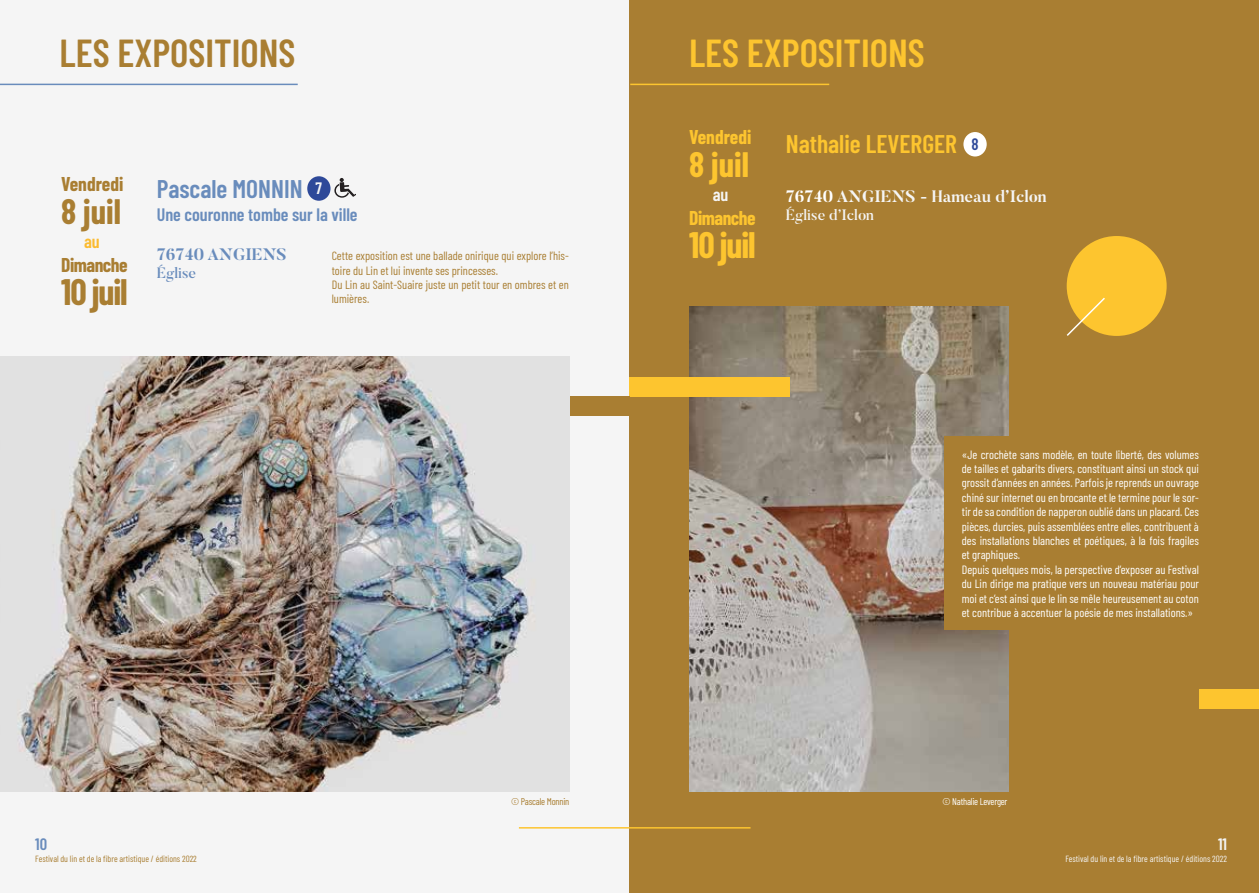
<style>
.page{position:relative;width:1259px;height:893px;background:#fff}
.page>*{position:absolute;margin:0;border:0;box-sizing:border-box;transform-origin:0 0}
.t1{font:600 39px "Barlow Condensed";color:#a97e32}
.t2{font:600 39px "Barlow Condensed";color:#fdc52f}
.t3{font:700 36px "Barlow Condensed";letter-spacing:-.03em;color:#a97e32}
.t4{font:700 36px "Barlow Condensed";letter-spacing:-.03em;color:#fdc52f}
.t5{font:700 34.5px "Barlow Condensed";color:#a97e32}
.t6{font:700 34.5px "Barlow Condensed";color:#fdc52f}
.t7{font:600 25.5px "Barlow Condensed";color:#fdc52f}
.t8{font:600 25.5px "Barlow Condensed";color:#698cbc}
.t9{font:700 19.5px "Barlow Condensed";color:#a97e32}
.t10{font:700 19.5px "Barlow Condensed";letter-spacing:-.025em;color:#a97e32}
.t11{font:700 19.5px "Barlow Condensed";color:#fdc52f}
.t12{font:700 19.5px "Barlow Condensed";letter-spacing:-.025em;color:#fdc52f}
.t13{font:600 18px "Barlow Condensed";color:#698cbc}
.t14{font:600 18px "Barlow Condensed";color:#fbbb30}
.t15{font:600 18px "Barlow Condensed";color:#f5f5f5}
.t16{font:700 16.5px "Butler";color:#f5f5f5}
.t17{font:700 16.5px "Butler";color:#698cbc}
.t18{font:600 16.5px "Barlow Condensed";color:#f5f5f5}
.t19{font:600 16.5px "Barlow Condensed";color:#698cbc}
.t20{font:600 16.5px "Barlow Condensed";color:#2e4999}
.t21{font:500 15px "Butler";color:#f5f5f5}
.t22{font:500 15px "Butler";color:#698cbc}
.t23{font:12px/14.4px "Barlow Condensed";color:#fff}
.t24{font:12px/14.4px "Barlow Condensed";color:#a97e32}
.t25{font:9.75px "Barlow Condensed";letter-spacing:-.02em;color:#fff}
.t26{font:9.75px "Barlow Condensed";letter-spacing:-.02em;color:#a97e32}
.t27{font:9px "Barlow Condensed";color:#a97e32}
.t28{font:9px "Barlow Condensed";color:#f5f5f5}
.s1{color:#fff}
</style>
<div class="page">
<div style="left:629px;top:0;width:630px;height:893px;background:#a97e32"></div>
<div style="left:1066px;top:236px;width:100px;height:100px;background:#fdc52f;border-radius:50%"></div>
<svg style="left:1066px;top:296px;width:40px;height:40px"></svg>
<div style="left:1199px;top:690px;width:60px;height:19px;background:#fdc52f"></div>
<hr style="left:519px;top:827px;width:231px;height:2px;background:#fdc52f">
<div style="left:332px;top:248px;width:237px;height:64px;background:#f5f5f5"></div>
<hr style="left:0;top:84px;width:298px;height:1px;background:#698cbc">
<hr style="left:630px;top:84px;width:199px;height:1px;background:#fdc52f">
<img style="left:0;top:356px;width:570px;height:435px">
<img style="left:689px;top:306px;width:319px;height:485px">
<div style="left:629px;top:377px;width:161px;height:20px;background:#fdc52f"></div>
<div style="left:570px;top:397px;width:59px;height:19px;background:#a97e32"></div>
<div style="left:944px;top:437px;width:87px;height:193px;background:#a97e32"></div>
<svg style="left:334px;top:178px;width:21px;height:20px"></svg>
<div style="left:307px;top:176px;width:23px;height:25px;background:#2e4999;border-radius:50%"></div>
<div style="left:963px;top:132px;width:23px;height:24px;background:#fff;border-radius:50%"></div>
<h1 class="t1" style="left:60px;top:25px;width:237px">LES EXPOSITIONS</h1>
<h1 class="t2" style="left:689px;top:25px;width:237px">LES EXPOSITIONS</h1>
<h3 class="t9" style="left:61px;top:171px;width:64px">Vendredi</h3>
<h3 class="t5" style="left:61px;top:188px;width:61px">8 juil</h3>
<h3 class="t10" style="left:61px;top:252px;width:68px">Dimanche</h3>
<h2 class="t3" style="left:61px;top:267px;width:68px">10 juil</h2>
<h3 class="t14" style="left:84px;top:229px;width:17px">au</h3>
<h3 class="t8" style="left:157px;top:171px;width:147px">Pascale MONNIN</h3>
<h3 class="t13" style="left:157px;top:201px;width:202px">Une couronne tombe sur la ville</h3>
<h3 class="t17" style="left:157px;top:244px;width:131px">76740 ANGIENS</h3>
<p class="t22" style="left:157px;top:263px;width:41px">Église</p>
<h3 class="t18" style="left:316px;top:177px;width:8px">7</h3>
<p class="t24" style="left:332px;top:248px;width:239px">Cette exposition est une ballade onirique qui explore l’his&shy;toire du Lin et lui invente ses princesses.<br>Du Lin au Saint-Suaire juste un petit tour en ombres et en lumières.</p>
<h3 class="t11" style="left:689px;top:123px;width:64px">Vendredi</h3>
<h3 class="t6" style="left:689px;top:140px;width:61px">8 juil</h3>
<h3 class="t12" style="left:689px;top:204px;width:68px">Dimanche</h3>
<h2 class="t4" style="left:689px;top:220px;width:68px">10 juil</h2>
<h3 class="t15" style="left:712px;top:182px;width:17px">au</h3>
<h3 class="t7" style="left:786px;top:126px;width:173px">Nathalie LEVERGER</h3>
<h3 class="t16" style="left:786px;top:185px;width:262px"><span class="s1">76740</span> ANGIENS - Hameau d’Iclon</h3>
<p class="t21" style="left:786px;top:205px;width:90px">Église d’Iclon</p>
<h3 class="t20" style="left:971px;top:132px;width:9px">8</h3>
<p class="t23" style="left:961px;top:446px;width:239px">«Je crochète sans modèle, en toute liberté, des volumes de tailles et gabarits divers, constituant ainsi un stock qui grossit d’années en années. Parfois je reprends un ouvrage chiné sur internet ou en brocante et le termine pour le sor&shy;tir de sa condition de napperon oublié dans un placard. Ces pièces, durcies, puis assemblées entre elles, contribuent à des installations blanches et poétiques, à la fois fragiles et graphiques.<br>Depuis quelques mois, la perspective d’exposer au Festival du Lin dirige ma pratique vers un nouveau matériau pour moi et c’est ainsi que le lin se mêle heureusement au coton et contribue à accentuer la poésie de mes installations.»</p>
<p class="t26" style="left:511px;top:794px;width:60px">© Pascale Monnin</p>
<p class="t25" style="left:942px;top:794px;width:66px">© Nathalie Leverger</p>
<h3 class="t19" style="left:35px;top:832px;width:13px">10</h3>
<p class="t27" style="left:35px;top:852px;width:163px">Festival du lin et de la fibre artistique / éditions 2022</p>
<h3 class="t18" style="left:1218px;top:832px;width:10px">11</h3>
<p class="t28" style="left:1065px;top:853px;width:163px">Festival du lin et de la fibre artistique / éditions 2022</p>
</div>
